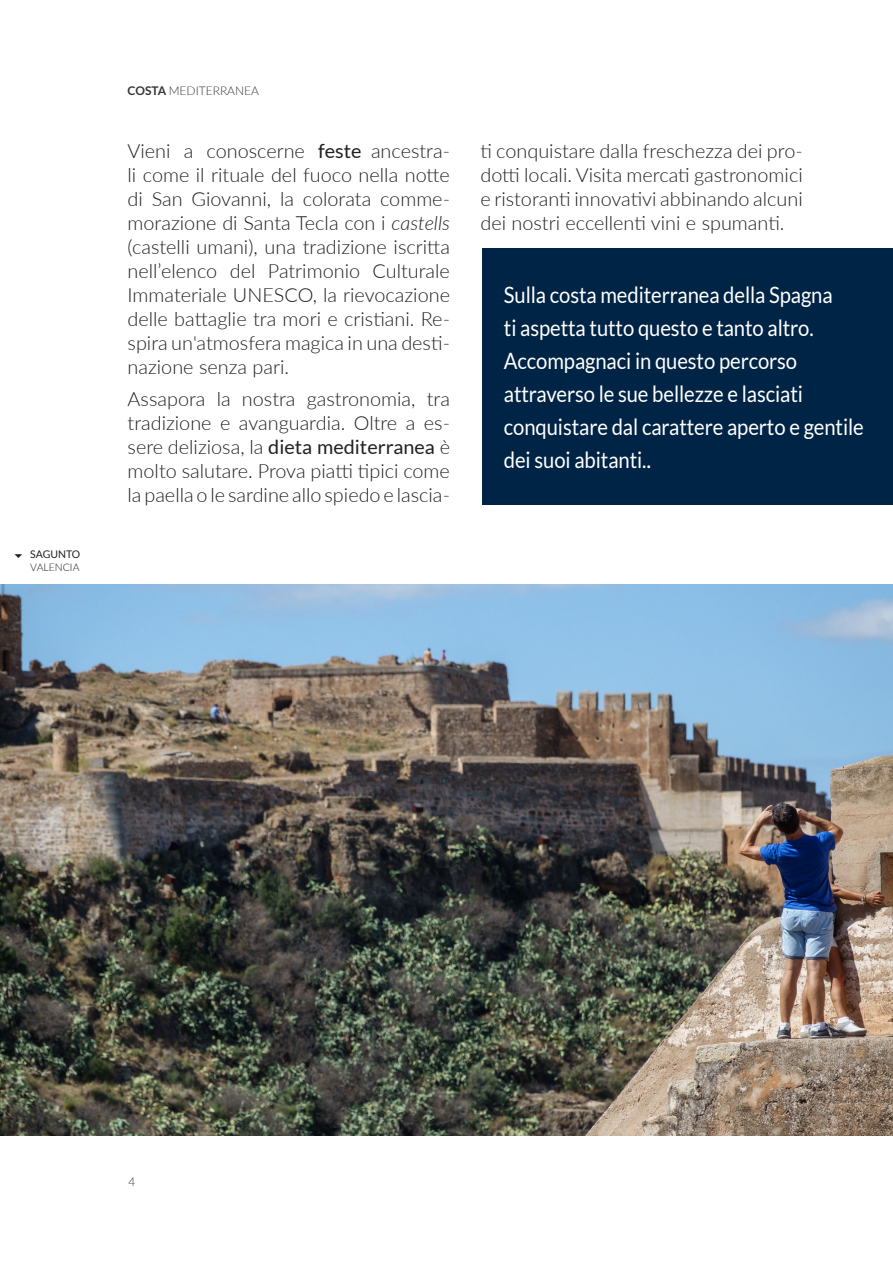
<style>
.page{position:relative;width:893px;height:1263px;background:#fff}
.page>*{position:absolute;margin:0;border:0;box-sizing:border-box;transform-origin:0 0}
.Destacado{font:22.5px/33px "Lato";letter-spacing:-.005em;color:#fff;scale:.9 1}
.Body{font:300 19.5px/24px "Lato";color:#231f20;text-align:justify}
.t1{font:300 12px "Lato";color:#353534}
.SUBPIE_ARRIBA{font:300 10.5px "Lato";color:#231f20}
.t2{font:10.5px "Lato";color:#231f20}
.s1{font-weight:700}
.s2{font-weight:400}
.s3{font-style:italic}
</style>
<div class="page">
<img style="left:0;top:585px;width:893px;height:550px">
<div style="left:483px;top:249px;width:410px;height:256px;background:#002445"></div>
<p class="t2" style="left:30px;top:549px;width:51px">SAGUNTO</p>
<p class="SUBPIE_ARRIBA" style="left:30px;top:560px;width:51px">VALENCIA</p>
<p class="t1" style="left:128px;top:82px;width:133px"><span class="s1">COSTA</span> MEDITERRANEA</p>
<p class="Body" style="left:128px;top:138px;width:324px">Vieni a conoscerne <span class="s2">feste</span> ancestra&shy;li come il rituale del fuoco nella notte di San Giovanni, la colorata comme&shy;morazione di Santa Tecla con i <span class="s3">castells </span>(castelli umani), una tradizione iscritta nell’elenco del Patrimonio Culturale Immateriale UNESCO, la rievocazione delle battaglie tra mori e cristiani. Re&shy;spira un'atmosfera magica in una desti&shy;nazione senza pari.</p>
<p class="Body" style="left:128px;top:387px;width:324px">Assapora la nostra gastronomia, tra tradizione e avanguardia. Oltre a es&shy;sere deliziosa, la <span class="s2">dieta mediterranea</span> è molto salutare. Prova piatti tipici come la paella o le sardine allo spiedo e lascia-</p>
<p class="Body" style="left:480px;top:138px;width:324px">ti conquistare dalla freschezza dei pro&shy;dotti locali. Visita mercati gastronomici e ristoranti innovativi abbinando alcuni dei nostri eccellenti vini e spumanti.</p>
<p class="Destacado" style="left:504px;top:279px;width:401px">Sulla costa mediterranea della Spagna<br>ti aspetta tutto questo e tanto altro.<br>Accompagnaci in questo percorso attraverso le sue bellezze e lasciati conquistare dal carattere aperto e gentile dei suoi abitanti..</p>
<p class="t1" style="left:128px;top:1173px;width:8px">4</p>
</div>
